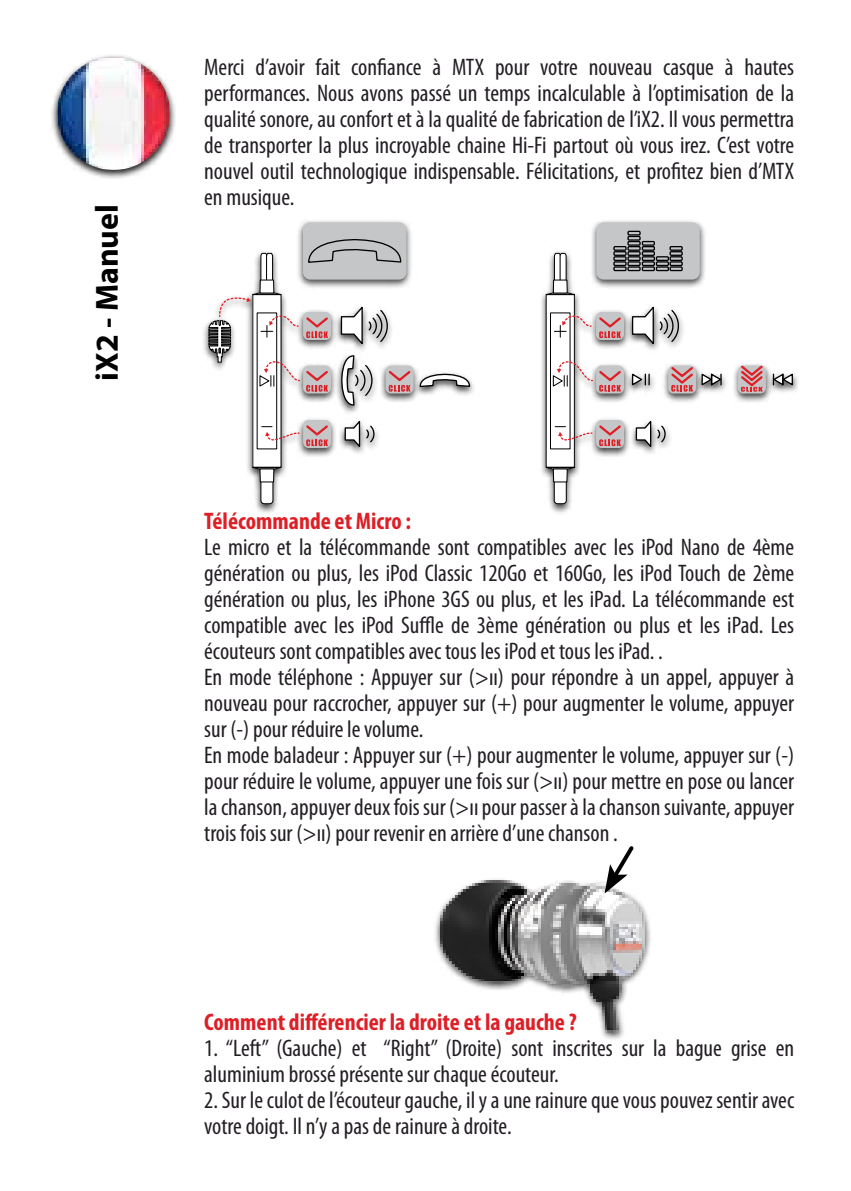
<style>
.page{position:relative;width:851px;height:1191px;background:#fff}
.page>*{position:absolute;margin:0;border:0;box-sizing:border-box;transform-origin:0 0}
.t1{font:700 32px "Myriad Pro";color:#000}
.t2{font:condensed 24px/26px "Myriad Pro";color:#231e24}
.t3{font:700 condensed 24px "Myriad Pro";color:#de1f26}
</style>
<div class="page">
<div style="left:50px;top:53px;width:127px;height:127px;background:#000;opacity:.9"></div>
<img style="left:57px;top:57px;width:113px;height:113px">
<img style="left:435px;top:879px;width:216px;height:160px">
<svg style="left:604px;top:846px;width:33px;height:47px"></svg>
<div style="left:202px;top:219px;width:597px;height:295px;background:#000;opacity:.75"></div>
<div style="left:303px;top:420px;width:28px;height:28px;background:#c4c6c8;border-radius:6px"></div>
<div style="left:385px;top:365px;width:28px;height:28px;background:#c4c6c8;border-radius:6px"></div>
<svg style="left:419px;top:373px;width:51px;height:15px"></svg>
<div style="left:303px;top:222px;width:103px;height:58px;background:#c4c6c8;border-radius:7px"></div>
<div style="left:261px;top:431px;width:12px;height:73px;background:#fff;border-radius:3px"></div>
<div style="left:260px;top:431px;width:13px;height:73px;border:1px solid #000;border-radius:3px"></div>
<div style="left:253px;top:294px;width:28px;height:173px;background:#fff"></div>
<svg style="left:245px;top:466px;width:37px;height:4px"></svg>
<div style="left:260px;top:469px;width:14px;height:13px;background:#fff"></div>
<div style="left:259px;top:468px;width:15px;height:14px;border:1px solid #000"></div>
<svg style="left:344px;top:420px;width:31px;height:30px"></svg>
<div style="left:668px;top:365px;width:28px;height:28px;background:#c4c6c8;border-radius:6px"></div>
<svg style="left:737px;top:365px;width:28px;height:28px"></svg>
<svg style="left:738px;top:363px;width:26px;height:29px"></svg>
<svg style="left:635px;top:420px;width:31px;height:30px"></svg>
<svg style="left:631px;top:305px;width:49px;height:42px"></svg>
<svg style="left:262px;top:423px;width:66px;height:23px"></svg>
<div style="left:554px;top:431px;width:12px;height:73px;background:#fff;border-radius:3px"></div>
<div style="left:553px;top:431px;width:13px;height:73px;border:1px solid #000;border-radius:3px"></div>
<div style="left:546px;top:294px;width:28px;height:173px;background:#fff"></div>
<svg style="left:538px;top:466px;width:37px;height:4px"></svg>
<div style="left:550px;top:312px;width:20px;height:137px;border:1px solid #000"></div>
<div style="left:553px;top:469px;width:14px;height:13px;background:#fff"></div>
<div style="left:552px;top:468px;width:15px;height:14px;border:1px solid #000"></div>
<div style="left:596px;top:222px;width:103px;height:58px;background:#c4c6c8;border-radius:7px"></div>
<div style="left:613px;top:266px;width:13px;height:5px;border:1px solid #000"></div>
<div style="left:613px;top:261px;width:13px;height:5px;border:1px solid #000"></div>
<div style="left:613px;top:256px;width:13px;height:5px;border:1px solid #000"></div>
<div style="left:613px;top:251px;width:13px;height:5px;border:1px solid #000"></div>
<div style="left:613px;top:246px;width:13px;height:5px;border:1px solid #000"></div>
<div style="left:627px;top:266px;width:13px;height:5px;border:1px solid #000"></div>
<div style="left:627px;top:261px;width:13px;height:5px;border:1px solid #000"></div>
<div style="left:627px;top:256px;width:13px;height:5px;border:1px solid #000"></div>
<div style="left:627px;top:251px;width:13px;height:5px;border:1px solid #000"></div>
<div style="left:627px;top:246px;width:13px;height:5px;border:1px solid #000"></div>
<div style="left:627px;top:241px;width:13px;height:5px;border:1px solid #000"></div>
<div style="left:627px;top:236px;width:13px;height:5px;border:1px solid #000"></div>
<div style="left:627px;top:231px;width:13px;height:4px;border:1px solid #000"></div>
<div style="left:641px;top:266px;width:14px;height:5px;border:1px solid #000"></div>
<div style="left:641px;top:261px;width:14px;height:5px;border:1px solid #000"></div>
<div style="left:641px;top:256px;width:14px;height:5px;border:1px solid #000"></div>
<div style="left:641px;top:251px;width:14px;height:5px;border:1px solid #000"></div>
<div style="left:641px;top:246px;width:14px;height:5px;border:1px solid #000"></div>
<div style="left:641px;top:241px;width:14px;height:5px;border:1px solid #000"></div>
<div style="left:655px;top:266px;width:14px;height:5px;border:1px solid #000"></div>
<div style="left:655px;top:261px;width:14px;height:5px;border:1px solid #000"></div>
<div style="left:655px;top:256px;width:14px;height:5px;border:1px solid #000"></div>
<div style="left:669px;top:266px;width:13px;height:5px;border:1px solid #000"></div>
<div style="left:669px;top:261px;width:13px;height:5px;border:1px solid #000"></div>
<div style="left:669px;top:256px;width:13px;height:5px;border:1px solid #000"></div>
<div style="left:669px;top:251px;width:13px;height:5px;border:1px solid #000"></div>
<div style="left:669px;top:246px;width:13px;height:5px;border:1px solid #000"></div>
<svg style="left:630px;top:372px;width:19px;height:15px"></svg>
<svg style="left:669px;top:365px;width:54px;height:27px"></svg>
<svg style="left:771px;top:372px;width:23px;height:14px"></svg>
<svg style="left:208px;top:238px;width:204px;height:168px"></svg>
<div style="left:596px;top:420px;width:28px;height:28px;background:#c4c6c8;border-radius:6px"></div>
<div style="left:596px;top:365px;width:28px;height:28px;background:#c4c6c8;border-radius:6px"></div>
<svg style="left:555px;top:423px;width:66px;height:23px"></svg>
<svg style="left:552px;top:358px;width:71px;height:34px"></svg>
<div style="left:596px;top:312px;width:28px;height:28px;background:#c4c6c8;border-radius:6px"></div>
<svg style="left:545px;top:252px;width:78px;height:86px"></svg>
<h1 class="t1" style="left:89px;top:381px;width:178px;rotate:-90deg">iX2 - Manuel</h1>
<p class="t2" style="left:204px;top:54px;width:591px;text-align:justify">Merci d’avoir fait confiance à MTX pour votre nouveau casque à hautes performances. Nous avons passé un temps incalculable à l’optimisation de la qualité sonore, au confort et à la qualité de fabrication de l’iX2. Il vous permettra de transporter la plus incroyable chaine Hi-Fi partout où vous irez. C’est votre nouvel outil technologique indispensable. Félicitations, et profitez bien d’MTX en musique.</p>
<p class="t3" style="left:204px;top:508px;width:208px">Télécommande et Micro :</p>
<p class="t2" style="left:204px;top:535px;width:591px">Le micro et la télécommande sont compatibles avec les iPod Nano de 4ème génération ou plus, les iPod Classic 120Go et 160Go, les iPod Touch de 2ème génération ou plus, les iPhone 3GS ou plus, et les iPad. La télécommande est compatible avec les iPod Suffle de 3ème génération ou plus et les iPad. Les écouteurs sont compatibles avec tous les iPod et tous les iPad. .<br>En mode téléphone : Appuyer sur (&gt;ıı) pour répondre à un appel, appuyer à nouveau pour raccrocher, appuyer sur (+) pour augmenter le volume, appuyer sur (-) pour réduire le volume.<br>En mode baladeur : Appuyer sur (+) pour augmenter le volume, appuyer sur (-) pour réduire le volume, appuyer une fois sur (&gt;ıı) pour mettre en pose ou lancer la chanson, appuyer deux fois sur (&gt;ıı pour passer à la chanson suivante, appuyer trois fois sur (&gt;ıı) pour revenir en arrière d’une chanson .</p>
<p class="t3" style="left:204px;top:1009px;width:374px">Comment différencier la droite et la gauche ?</p>
<p class="t2" style="left:204px;top:1035px;width:591px">1. “Left” (Gauche) et “Right” (Droite) sont inscrites sur la bague grise en aluminium brossé présente sur chaque écouteur.</p>
<p class="t2" style="left:204px;top:1087px;width:591px">2. Sur le culot de l’écouteur gauche, il y a une rainure que vous pouvez sentir avec votre doigt. Il n’y a pas de rainure à droite.</p>
</div>
